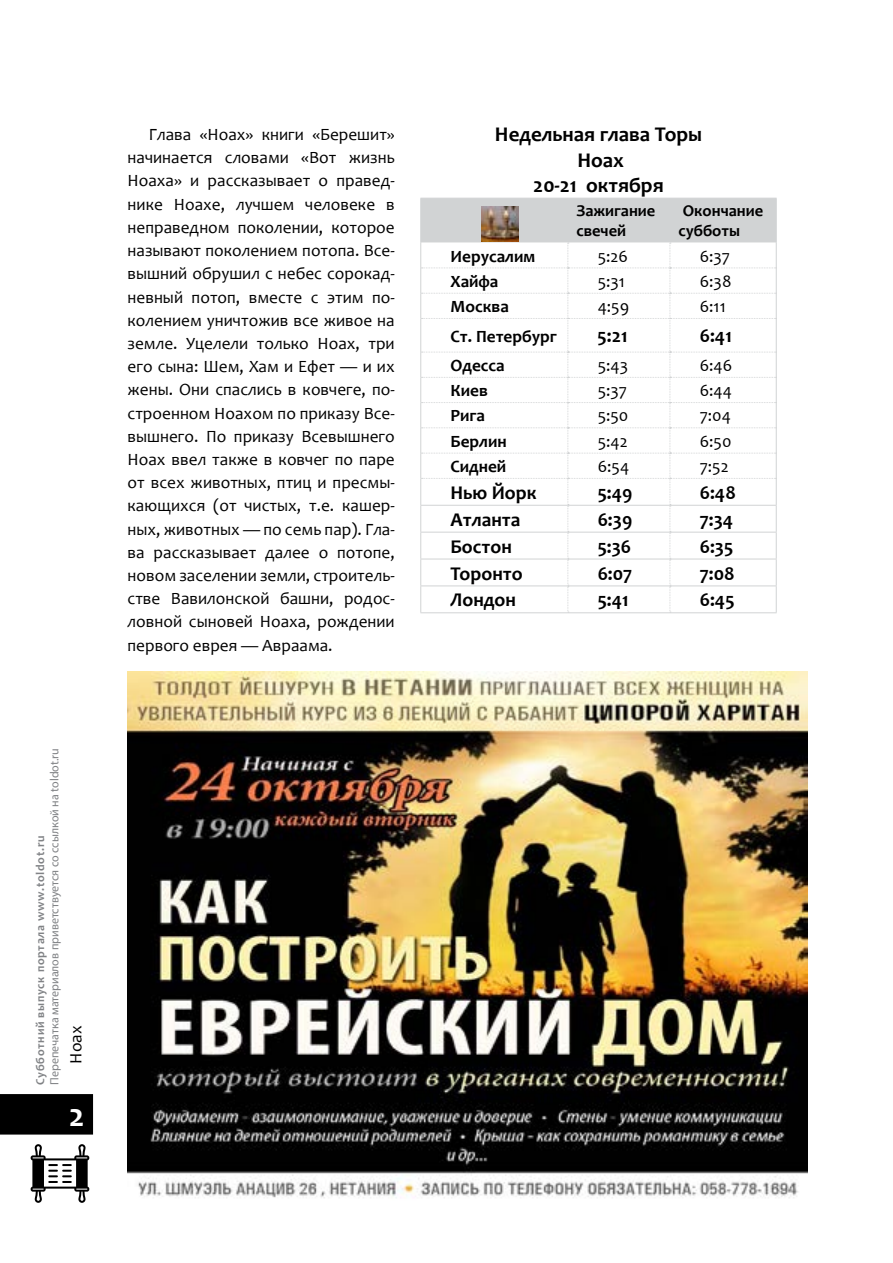
<style>
.page{position:relative;width:893px;height:1263px;background:#fff}
.page>*{position:absolute;margin:0;border:0;box-sizing:border-box;transform-origin:0 0}
.t1{font:700 33px "Candara";color:#fff}
.t2{font:700 21px/25.2px "Candara";color:#000;text-align:center}
.t3{font:700 19.5px "Candara";color:#000}
.t4{font:17.25px/23.2px "Candara";color:#000;text-align:justify}
.t5{font:700 17.25px "Candara";color:#000}
.t6{font:700 16.5px/19.8px "Candara";color:#000}
.t7{font:12px "Myriad Pro";color:#808285}
.t8{font:700 12px "Candara";letter-spacing:.06em;color:#808285}
</style>
<div class="page">
<div style="left:0;top:1094px;width:93px;height:40px;background:#000"></div>
<svg style="left:31px;top:1144px;width:58px;height:59px"></svg>
<svg style="left:420px;top:198px;width:357px;height:414px"></svg>
<hr style="left:420px;top:612px;width:148px;height:1px;background:#d1d3d4">
<hr style="left:568px;top:612px;width:102px;height:1px;background:#d1d3d4">
<hr style="left:670px;top:612px;width:107px;height:1px;background:#d1d3d4">
<img style="left:481px;top:206px;width:37px;height:35px">
<img style="left:128px;top:672px;width:680px;height:526px">
<p class="t7" style="left:47px;top:1085px;width:338px;rotate:-90deg">Перепечатка материалов приветствуется со ссылкой на toldot.ru</p>
<p class="t8" style="left:33px;top:1085px;width:251px;rotate:-90deg">Субботний выпуск портала www.toldot.ru</p>
<p class="t4" style="left:64px;top:1064px;width:40px;rotate:-90deg">Ноах</p>
<h1 class="t1" style="left:69px;top:1095px;width:17px">2</h1>
<p class="t4" style="left:128px;top:123px;width:269px;text-indent:21px">Глава «Ноах» книги «Берешит» начинается словами «Вот жизнь Ноаха» и рассказывает о правед&shy;нике Ноахе, лучшем человеке в неправедном поколении, которое называют поколением потопа. Все&shy;вышний обрушил с небес сорокад&shy;невный потоп, вместе с этим по&shy;колением уничтожив все живое на земле. Уцелели только Ноах, три его сына: Шем, Хам и Ефет — и их жены. Они спаслись в ковчеге, по&shy;строенном Ноахом по приказу Все&shy;вышнего. По приказу Всевышнего Ноах ввел также в ковчег по паре от всех животных, птиц и пресмы&shy;кающихся (от чистых, т.е. кашер&shy;ных, животных — по семь пар). Гла&shy;ва рассказывает далее о потопе, новом заселении земли, строитель&shy;стве Вавилонской башни, родос&shy;ловной сыновей Ноаха, рождении первого еврея — Авраама.</p>
<p class="t2" style="left:495px;top:122px;width:209px">Недельная глава Торы<br>Ноах<br>20-21 октября</p>
<p class="t6" style="left:576px;top:201px;width:80px">Зажигание свечей</p>
<p class="t6" style="left:678px;top:201px;width:86px">Окончание субботы</p>
<p class="t5" style="left:451px;top:245px;width:86px">Иерусалим</p>
<p class="t4" style="left:598px;top:244px;width:32px">5:26</p>
<p class="t4" style="left:700px;top:244px;width:32px">6:37</p>
<p class="t5" style="left:451px;top:270px;width:49px">Хайфа</p>
<p class="t4" style="left:598px;top:269px;width:29px">5:31</p>
<p class="t4" style="left:700px;top:269px;width:33px">6:38</p>
<p class="t5" style="left:451px;top:296px;width:60px">Москва</p>
<p class="t4" style="left:598px;top:295px;width:33px">4:59</p>
<p class="t4" style="left:700px;top:295px;width:27px">6:11</p>
<p class="t5" style="left:451px;top:325px;width:108px">Ст. Петербург</p>
<p class="t3" style="left:598px;top:324px;width:31px">5:21</p>
<p class="t3" style="left:700px;top:324px;width:34px">6:41</p>
<p class="t5" style="left:451px;top:354px;width:56px">Одесса</p>
<p class="t4" style="left:598px;top:354px;width:32px">5:43</p>
<p class="t4" style="left:700px;top:354px;width:34px">6:46</p>
<p class="t5" style="left:451px;top:380px;width:39px">Киев</p>
<p class="t4" style="left:598px;top:379px;width:31px">5:37</p>
<p class="t4" style="left:700px;top:379px;width:34px">6:44</p>
<p class="t5" style="left:451px;top:405px;width:36px">Рига</p>
<p class="t4" style="left:598px;top:404px;width:32px">5:50</p>
<p class="t4" style="left:700px;top:404px;width:33px">7:04</p>
<p class="t5" style="left:451px;top:430px;width:57px">Берлин</p>
<p class="t4" style="left:598px;top:429px;width:31px">5:42</p>
<p class="t4" style="left:700px;top:429px;width:33px">6:50</p>
<p class="t5" style="left:451px;top:456px;width:57px">Сидней</p>
<p class="t4" style="left:598px;top:455px;width:33px">6:54</p>
<p class="t4" style="left:700px;top:455px;width:30px">7:52</p>
<p class="t3" style="left:451px;top:480px;width:88px">Нью Йорк</p>
<p class="t3" style="left:598px;top:480px;width:36px">5:49</p>
<p class="t3" style="left:700px;top:480px;width:38px">6:48</p>
<p class="t3" style="left:451px;top:507px;width:71px">Атланта</p>
<p class="t3" style="left:598px;top:507px;width:36px">6:39</p>
<p class="t3" style="left:700px;top:507px;width:35px">7:34</p>
<p class="t3" style="left:451px;top:534px;width:63px">Бостон</p>
<p class="t3" style="left:598px;top:534px;width:35px">5:36</p>
<p class="t3" style="left:700px;top:534px;width:35px">6:35</p>
<p class="t3" style="left:451px;top:561px;width:74px">Торонто</p>
<p class="t3" style="left:598px;top:561px;width:36px">6:07</p>
<p class="t3" style="left:700px;top:561px;width:36px">7:08</p>
<p class="t3" style="left:451px;top:588px;width:67px">Лондон</p>
<p class="t3" style="left:598px;top:588px;width:33px">5:41</p>
<p class="t3" style="left:700px;top:588px;width:36px">6:45</p>
</div>
